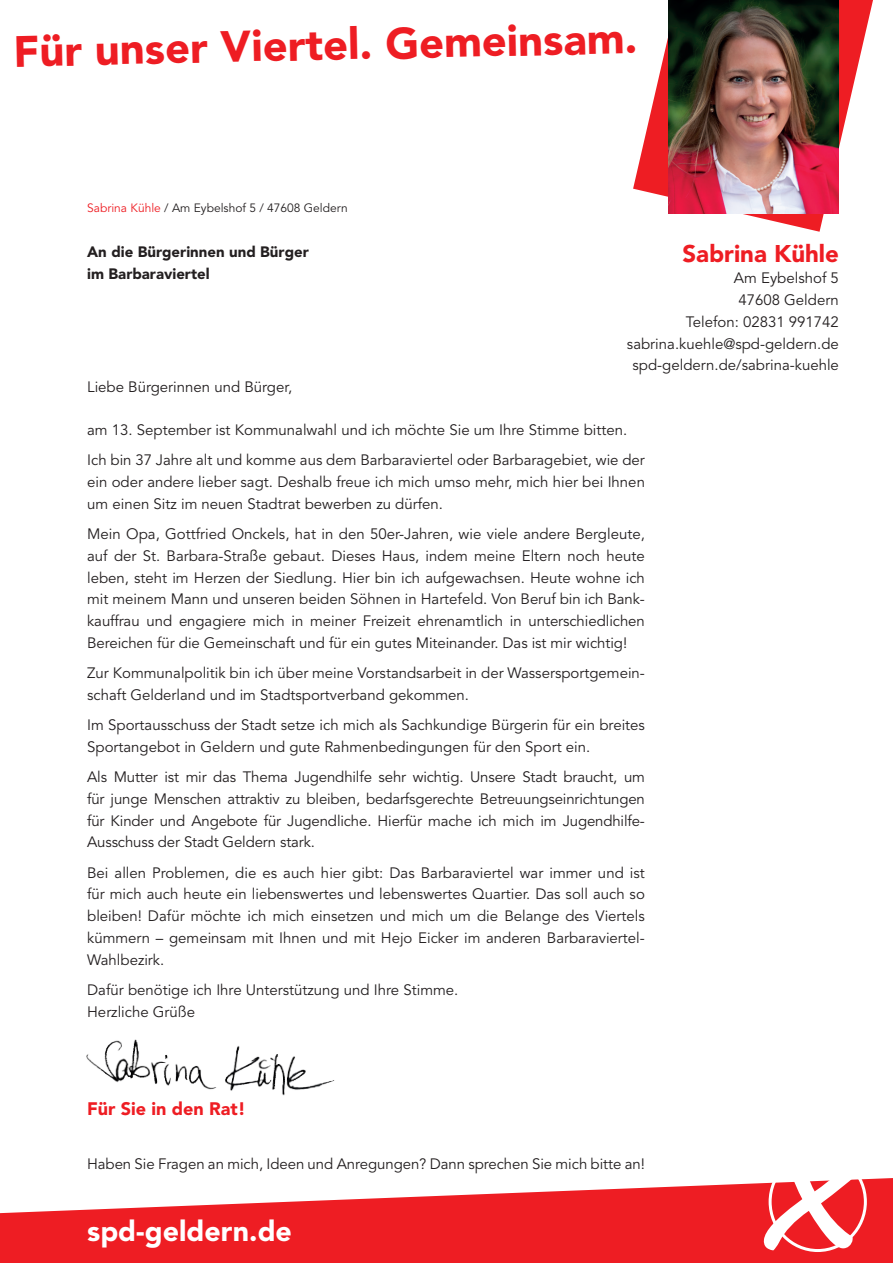
<style>
.page{position:relative;width:893px;height:1263px;background:#fff}
.page>*{position:absolute;margin:0;border:0;box-sizing:border-box;transform-origin:0 0}
.t1{font:900 43.5px "Avenir LT Std";color:#ee1d23}
.t2{font:900 28.5px "Avenir LT Std";color:#fff}
.t3{font:900 24px "Avenir LT Std";color:#ee1d23}
.t4{font:900 18px "Avenir LT Std";color:#ee1d23}
.t5{font:15px/21.8px "Avenir LT Std";color:#231f20}
.t6{font:900 15px/22.5px "Avenir LT Std";color:#231f20}
.t7{font:12px "Avenir LT Std";color:#231f20}
.s1{color:#ee1d23}
</style>
<div class="page">
<svg style="left:0;top:1178px;width:893px;height:85px;fill:#ee1d23"></svg>
<svg style="left:633px;top:0;width:240px;height:232px"></svg>
<img style="left:86px;top:1039px;width:249px;height:57px">
<img style="left:669px;top:0;width:170px;height:214px">
<svg style="left:763px;top:1178px;width:106px;height:81px;background:#ef353a"></svg>
<h1 class="t1" style="left:13px;top:24px;width:625px;rotate:-1deg">Für unser Viertel. Gemeinsam.</h1>
<p class="t7" style="left:87px;top:200px;width:262px"><span class="s1">Sabrina Kühle</span> / Am Eybelshof 5 / 47608 Geldern</p>
<p class="t6" style="left:87px;top:240px;width:223px">An die Bürgerinnen und Bürger im Barbaraviertel</p>
<h3 class="t3" style="left:682px;top:239px;width:158px">Sabrina Kühle</h3>
<p class="t5" style="left:627px;top:268px;width:213px;text-align:right">Am Eybelshof 5<br>47608 Geldern<br>Telefon: 02831 991742 sabrina.kuehle@spd-geldern.de spd-geldern.de/sabrina-kuehle</p>
<p class="t5" style="left:87px;top:376px;width:207px">Liebe Bürgerinnen und Bürger,</p>
<p class="t5" style="left:87px;top:415px;width:559px;line-height:30.3px">am 13. September ist Kommunalwahl und ich möchte Sie um Ihre Stimme bitten.<br>Ich bin 37 Jahre alt und komme aus dem Barbaraviertel oder Barbaragebiet, wie der</p>
<p class="t5" style="left:87px;top:471px;width:559px">ein oder andere lieber sagt. Deshalb freue ich mich umso mehr, mich hier bei Ihnen um einen Sitz im neuen Stadtrat bewerben zu dürfen.</p>
<p class="t5" style="left:87px;top:523px;width:559px;text-align:justify">Mein Opa, Gottfried Onckels, hat in den 50er-Jahren, wie viele andere Bergleute, auf der St. Barbara-Straße gebaut. Dieses Haus, indem meine Eltern noch heute leben, steht im Herzen der Siedlung. Hier bin ich aufgewachsen. Heute wohne ich mit meinem Mann und unseren beiden Söhnen in Hartefeld. Von Beruf bin ich Bank&shy;kauffrau und engagiere mich in meiner Freizeit ehrenamtlich in unterschiedlichen Bereichen für die Gemeinschaft und für ein gutes Miteinander. Das ist mir wichtig!</p>
<p class="t5" style="left:87px;top:662px;width:559px">Zur Kommunalpolitik bin ich über meine Vorstandsarbeit in der Wassersportgemein&shy;schaft Gelderland und im Stadtsportverband gekommen.</p>
<p class="t5" style="left:87px;top:714px;width:559px">Im Sportausschuss der Stadt setze ich mich als Sachkundige Bürgerin für ein breites<br>Sportangebot in Geldern und gute Rahmenbedingungen für den Sport ein.</p>
<p class="t5" style="left:87px;top:766px;width:559px;text-align:justify">Als Mutter ist mir das Thema Jugendhilfe sehr wichtig. Unsere Stadt braucht, um für junge Menschen attraktiv zu bleiben, bedarfsgerechte Betreuungseinrichtungen für Kinder und Angebote für Jugendliche. Hierfür mache ich mich im Jugendhilfe-Ausschuss der Stadt Geldern stark.</p>
<p class="t5" style="left:87px;top:862px;width:559px;text-align:justify">Bei allen Problemen, die es auch hier gibt: Das Barbaraviertel war immer und ist für mich auch heute ein liebenswertes und lebenswertes Quartier. Das soll auch so bleiben! Dafür möchte ich mich einsetzen und mich um die Belange des Viertels kümmern – gemeinsam mit Ihnen und mit Hejo Eicker im anderen Barbaraviertel-Wahlbezirk.</p>
<p class="t5" style="left:87px;top:979px;width:373px">Dafür benötige ich Ihre Unterstützung und Ihre Stimme.<br>Herzliche Grüße</p>
<p class="t4" style="left:87px;top:1098px;width:160px">Für Sie in den Rat!</p>
<p class="t5" style="left:87px;top:1153px;width:559px">Haben Sie Fragen an mich, Ideen und Anregungen? Dann sprechen Sie mich bitte an!</p>
<h2 class="t2" style="left:87px;top:1214px;width:206px">spd-geldern.de</h2>
</div>
